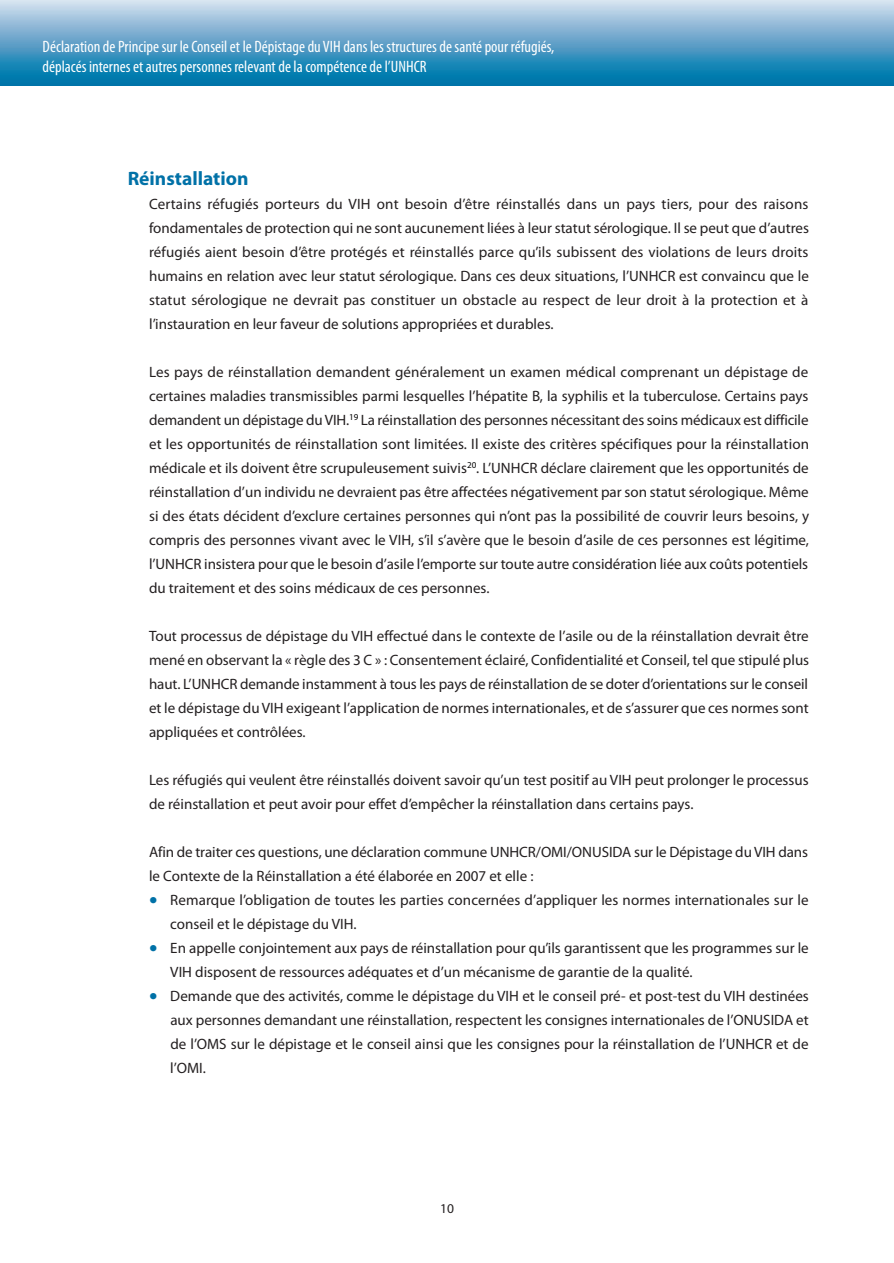
<style>
.page{position:relative;width:894px;height:1263px;background:#fff}
.page>*{position:absolute;margin:0;border:0;box-sizing:border-box;transform-origin:0 0}
.t1{font:700 19.5px "Myriad Pro";color:#0071a7}
.t2{font:condensed 16.5px/19.8px "Myriad Pro";color:#fff}
.t3{font:15px/24px "Myriad Pro";color:#231f20;text-align:justify}
.t4{font:13.5px "Myriad";color:#231f20}
.s1{font-size:30px;color:#0071a7}
</style>
<div class="page">
<div style="left:0;top:0;width:893px;height:85px;background:linear-gradient(to bottom,#d8ddee,#006da6)"></div>
<p class="t2" style="left:43px;top:38px;width:513px">Déclaration de Principe sur le Conseil et le Dépistage du VIH dans les structures de santé pour réfugiés, déplacés internes et autres personnes relevant de la compétence de l’UNHCR</p>
<h1 class="t1" style="left:128px;top:171px;width:122px">Réinstallation</h1>
<p class="t3" style="left:149px;top:193px;width:661px">Certains réfugiés porteurs du VIH ont besoin d’être réinstallés dans un pays tiers, pour des raisons fondamentales de protection qui ne sont aucunement liées à leur statut sérologique. Il se peut que d’autres réfugiés aient besoin d’être protégés et réinstallés parce qu’ils subissent des violations de leurs droits humains en relation avec leur statut sérologique. Dans ces deux situations, l’UNHCR est convaincu que le statut sérologique ne devrait pas constituer un obstacle au respect de leur droit à la protection et à l’instauration en leur faveur de solutions appropriées et durables.</p>
<p class="t3" style="left:149px;top:361px;width:661px">Les pays de réinstallation demandent généralement un examen médical comprenant un dépistage de certaines maladies transmissibles parmi lesquelles l’hépatite B, la syphilis et la tuberculose. Certains pays demandent un dépistage du VIH.<sup>19</sup> La réinstallation des personnes nécessitant des soins médicaux est difficile et les opportunités de réinstallation sont limitées. Il existe des critères spécifiques pour la réinstallation médicale et ils doivent être scrupuleusement suivis<sup>20</sup>. L’UNHCR déclare clairement que les opportunités de réinstallation d’un individu ne devraient pas être affectées négativement par son statut sérologique. Même si des états décident d’exclure certaines personnes qui n’ont pas la possibilité de couvrir leurs besoins, y compris des personnes vivant avec le VIH, s’il s’avère que le besoin d’asile de ces personnes est légitime, l’UNHCR insistera pour que le besoin d’asile l’emporte sur toute autre considération liée aux coûts potentiels du traitement et des soins médicaux de ces personnes.</p>
<p class="t3" style="left:149px;top:625px;width:661px">Tout processus de dépistage du VIH effectué dans le contexte de l’asile ou de la réinstallation devrait être mené en observant la « règle des 3 C » : Consentement éclairé, Confidentialité et Conseil, tel que stipulé plus haut. L’UNHCR demande instamment à tous les pays de réinstallation de se doter d’orientations sur le conseil et le dépistage du VIH exigeant l’application de normes internationales, et de s’assurer que ces normes sont appliquées et contrôlées.</p>
<p class="t3" style="left:149px;top:769px;width:661px">Les réfugiés qui veulent être réinstallés doivent savoir qu’un test positif au VIH peut prolonger le processus de réinstallation et peut avoir pour effet d’empêcher la réinstallation dans certains pays.</p>
<p class="t3" style="left:149px;top:841px;width:660px">Afin de traiter ces questions, une déclaration commune UNHCR/OMI/ONUSIDA sur le Dépistage du VIH dans le Contexte de la Réinstallation a été élaborée en 2007 et elle :</p>
<p class="t3" style="left:170px;top:889px;width:639px;text-indent:-21px"><span class="s1">•</span> Remarque l’obligation de toutes les parties concernées d’appliquer les normes internationales sur le conseil et le dépistage du VIH.</p>
<p class="t3" style="left:170px;top:937px;width:639px;text-indent:-21px"><span class="s1">•</span> En appelle conjointement aux pays de réinstallation pour qu’ils garantissent que les programmes sur le<br>VIH disposent de ressources adéquates et d’un mécanisme de garantie de la qualité.</p>
<p class="t3" style="left:170px;top:985px;width:639px;text-indent:-21px"><span class="s1">•</span> Demande que des activités, comme le dépistage du VIH et le conseil pré- et post-test du VIH destinées aux personnes demandant une réinstallation, respectent les consignes internationales de l’ONUSIDA et de l’OMS sur le dépistage et le conseil ainsi que les consignes pour la réinstallation de l’UNHCR et de l’OMI.</p>
<p class="t4" style="left:440px;top:1204px;width:15px">10</p>
</div>
